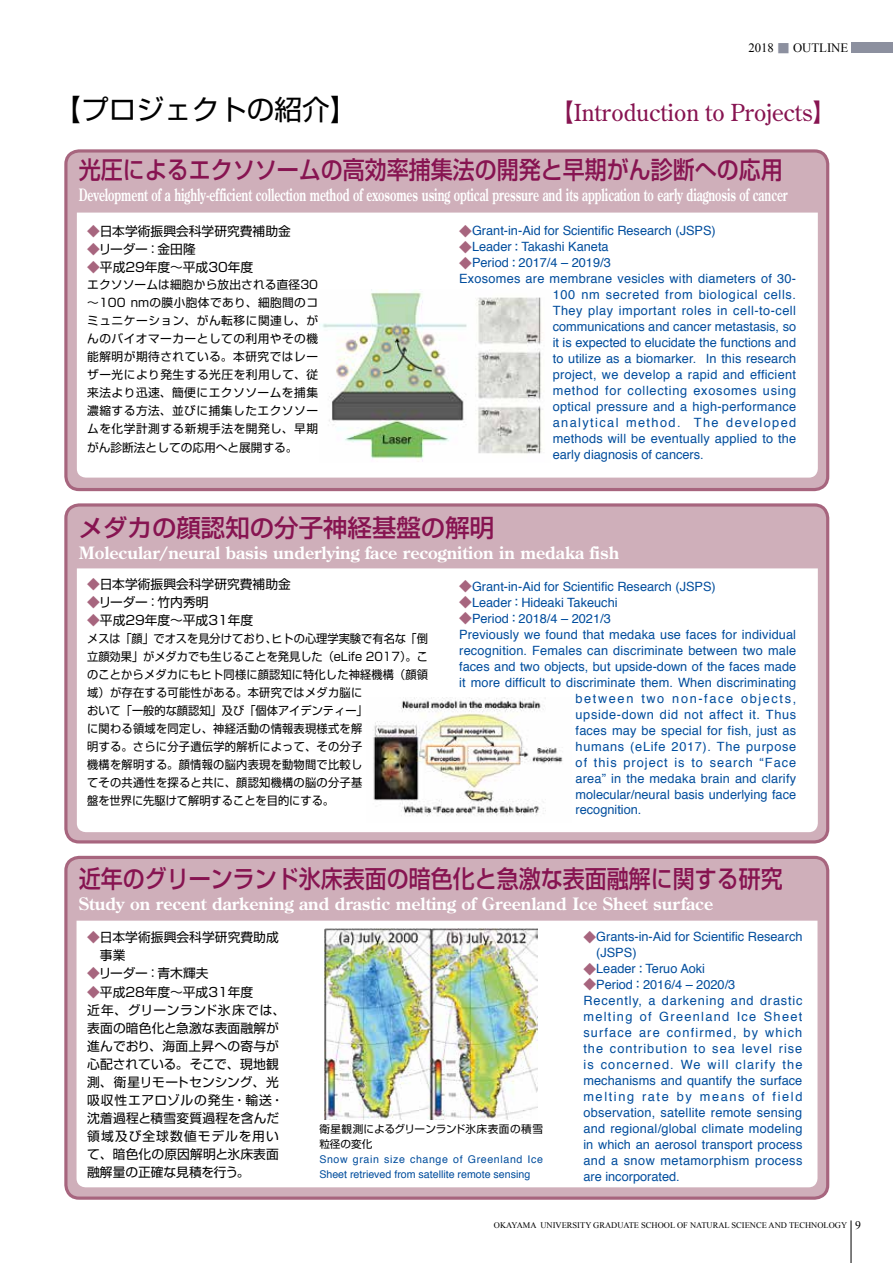
<style>
.page{position:relative;width:893px;height:1263px;background:#fff}
.page>*{position:absolute;margin:0;border:0;box-sizing:border-box;transform-origin:0 0}
.t1{font:27.6px "Shin Go Pr 6 N";color:#000}
.t2{font:500 24.45px "Shin Go Pr 6 N";color:#871451;scale:.9 1}
.t3{font:500 24.45px "Shin Go Pr 6 N";color:#871451}
.t4{font:23.4px "Century Old Style Std";color:#871451}
.t5{font:700 16.95px "Century Old Style Std";color:#fff}
.t6{font:700 16.95px "Century Old Style Std";color:#fff;scale:.65 1}
.t7{font:12.75px/15.9px "Helvetica";letter-spacing:.015em;color:#004d9d}
.t8{font:12.75px/15.9px "Helvetica";letter-spacing:.035em;color:#004d9d}
.t9{font:12.75px/18.1px "Shin Go Pr 6 N";color:#000}
.t10{font:12.75px "Helvetica";letter-spacing:.05em;color:#004d9d}
.t11{font:12.75px "Helvetica";letter-spacing:.04em;color:#004d9d}
.t12{font:12.75px "Helvetica";letter-spacing:.055em;color:#004d9d}
.t13{font:12.75px "Helvetica";letter-spacing:.11em;color:#004d9d}
.t14{font:12.75px "Helvetica";letter-spacing:.08em;color:#004d9d}
.t15{font:12.75px "Helvetica";letter-spacing:.125em;color:#004d9d}
.t16{font:12.75px "Times New Roman";color:#000}
.t17{font:11.7px/18px "Shin Go Pr 6 N";letter-spacing:.015em;color:#000;scale:.96 1}
.t18{font:11.7px/18px "Shin Go Pr 6 N";letter-spacing:.015em;color:#000;text-align:justify}
.t19{font:10.65px/14.9px "Helvetica";color:#004d9d}
.t20{font:10.65px/14.9px "Shin Go Pr 6 N";color:#000}
.t21{font:8.55px "Times New Roman";color:#000}
.s1{font-family:"Koz Min Pro";color:#8c909f}
.s2{font-family:"Shin Go Pr 6 N"}
.s3{color:#a7657e}
.s4{font-family:"Futo Go B101 Pr 6 N";font-weight:700;color:#a7657e}
.s5{font-family:"Futo Go B101 Pr 6 N";font-weight:700}
.s6{font-size:11.7px}
</style>
<div class="page">
<div style="left:66px;top:151px;width:762px;height:338px;background:#cfafba;border-radius:13px"></div>
<div style="left:64px;top:149px;width:765px;height:342px;border:3px solid #a7657e;border-radius:13px"></div>
<div style="left:77px;top:213px;width:741px;height:265px;background:#fff"></div>
<div style="left:66px;top:505px;width:762px;height:337px;background:#cfafba;border-radius:13px"></div>
<div style="left:64px;top:503px;width:765px;height:340px;border:3px solid #a7657e;border-radius:13px"></div>
<div style="left:77px;top:568px;width:741px;height:264px;background:#fff"></div>
<div style="left:66px;top:857px;width:762px;height:341px;background:#cfafba;border-radius:13px"></div>
<div style="left:64px;top:856px;width:765px;height:344px;border:3px solid #a7657e;border-radius:13px"></div>
<div style="left:77px;top:921px;width:740px;height:266px;background:#fff"></div>
<img style="left:367px;top:697px;width:204px;height:125px">
<div style="left:851px;top:43px;width:42px;height:10px;background:#8c909f"></div>
<hr style="left:851px;top:1220px;width:1px;height:43px;background:#000">
<img style="left:325px;top:929px;width:213px;height:191px">
<img style="left:320px;top:289px;width:231px;height:173px">
<p class="t16" style="left:748px;top:39px;width:101px">2018 <span class="s1">■</span> OUTLINE</p>
<h1 class="t1" style="left:54px;top:87px;width:306px">【プロジェクトの紹介】</h1>
<h3 class="t4" style="left:550px;top:97px;width:287px"><span class="s2">【</span>Introduction to Projects<span class="s2">】</span></h3>
<h2 class="t2" style="left:79px;top:150px;width:784px">光圧によるエクソソームの高効率捕集法の開発と早期がん診断への応用</h2>
<h3 class="t6" style="left:79px;top:184px;width:1092px">Development of a highly-efficient collection method of exosomes using optical pressure and its application to early diagnosis of cancer</h3>
<p class="t9" style="left:87px;top:221px;width:205px"><span class="s3">◆</span>日本学術振興会科学研究費補助金</p>
<p class="t9" style="left:87px;top:239px;width:110px"><span class="s3">◆</span>リーダー：金田隆</p>
<p class="t9" style="left:87px;top:257px;width:168px"><span class="s3">◆</span>平成29年度～平成30年度</p>
<p class="t18" style="left:87px;top:275px;width:233px">エクソソームは細胞から放出される直径30～100 nmの膜小胞体であり、細胞間のコミュニケーション、がん転移に関連し、がんのバイオマーカーとしての利用やその機能解明が期待されている。本研究ではレーザー光により発生する光圧を利用して、従来法より迅速、簡便にエクソソームを捕集濃縮する方法、並びに捕集したエクソソームを化学計測する新規手法を開発し、早期がん診断法としての応用へと展開する。</p>
<p class="t7" style="left:459px;top:223px;width:258px"><span class="s4">◆</span>Grant-in-Aid for Scientific Research (JSPS)</p>
<p class="t7" style="left:459px;top:239px;width:151px"><span class="s4">◆</span>Leader<span class="s5">：</span>Takashi Kaneta</p>
<p class="t7" style="left:459px;top:255px;width:153px"><span class="s4">◆</span>Period<span class="s5">：</span>2017/4 – 2019/3</p>
<p class="t7" style="left:459px;top:271px;width:338px">Exosomes are membrane vesicles with diameters of 30-</p>
<p class="t10" style="left:553px;top:285px;width:245px">100 nm secreted from biological cells.</p>
<p class="t11" style="left:553px;top:301px;width:245px">They play important roles in cell-to-cell</p>
<p class="t7" style="left:553px;top:319px;width:245px">communications and cancer metastasis, so</p>
<p class="t7" style="left:553px;top:335px;width:245px">it is expected to elucidate the functions and</p>
<p class="t7" style="left:553px;top:351px;width:245px">to utilize as a biomarker. In this research</p>
<p class="t7" style="left:553px;top:367px;width:245px">project, we develop a rapid and efficient</p>
<p class="t12" style="left:553px;top:381px;width:245px">method for collecting exosomes using</p>
<p class="t7" style="left:553px;top:399px;width:245px">optical pressure and a high-performance</p>
<p class="t13" style="left:553px;top:412px;width:245px">analytical method. The developed</p>
<p class="t7" style="left:553px;top:431px;width:245px">methods will be eventually applied to the</p>
<p class="t7" style="left:553px;top:447px;width:153px">early diagnosis of cancers.</p>
<h2 class="t3" style="left:79px;top:507px;width:417px">メダカの顔認知の分子神経基盤の解明</h2>
<h3 class="t5" style="left:79px;top:542px;width:542px">Molecular/neural basis underlying face recognition in medaka fish</h3>
<p class="t9" style="left:87px;top:574px;width:205px"><span class="s3">◆</span>日本学術振興会科学研究費補助金</p>
<p class="t9" style="left:87px;top:593px;width:123px"><span class="s3">◆</span>リーダー：竹内秀明</p>
<p class="t9" style="left:87px;top:611px;width:168px"><span class="s3">◆</span>平成29年度～平成31年度</p>
<p class="t17" style="left:87px;top:628px;width:357px">メスは「顔」でオスを見分けており、ヒトの心理学実験で有名な「倒立顔効果」がメダカでも生じることを発見した（eLife 2017）。このことからメダカにもヒト同様に顔認知に特化した神経機構（顔領域）が存在する可能性がある。本研究ではメダカ脳に<br>おいて「一般的な顔認知」及び「個体アイデンティー」<br>に関わる領域を同定し、神経活動の情報表現様式を解<br>明する。さらに分子遺伝学的解析によって、その分子<br>機構を解明する。顔情報の脳内表現を動物間で比較し<br>てその共通性を探ると共に、顔認知機構の脳の分子基<br>盤を世界に先駆けて解明することを目的にする。</p>
<p class="t7" style="left:459px;top:579px;width:258px"><span class="s4">◆</span>Grant-in-Aid for Scientific Research (JSPS)</p>
<p class="t7" style="left:459px;top:595px;width:160px"><span class="s4">◆</span>Leader<span class="s5">：</span>Hideaki Takeuchi</p>
<p class="t7" style="left:459px;top:611px;width:153px"><span class="s4">◆</span>Period<span class="s5">：</span>2018/4 – 2021/3</p>
<p class="t7" style="left:459px;top:627px;width:338px">Previously we found that medaka use faces for individual</p>
<p class="t7" style="left:459px;top:643px;width:338px">recognition. Females can discriminate between two male</p>
<p class="t7" style="left:459px;top:659px;width:338px">faces and two objects, but upside-down of the faces made</p>
<p class="t7" style="left:459px;top:675px;width:339px">it more difficult to discriminate them. When discriminating</p>
<p class="t15" style="left:576px;top:688px;width:222px">between two non-face objects,</p>
<p class="t10" style="left:576px;top:704px;width:222px">upside-down did not affect it. Thus</p>
<p class="t7" style="left:576px;top:723px;width:222px">faces may be special for fish, just as</p>
<p class="t10" style="left:576px;top:736px;width:222px">humans (eLife 2017). The purpose</p>
<p class="t14" style="left:576px;top:752px;width:222px">of this project is to search “Face</p>
<p class="t7" style="left:576px;top:770px;width:222px">area” in the medaka brain and clarify</p>
<p class="t7" style="left:576px;top:786px;width:222px">molecular/neural basis underlying face</p>
<p class="t7" style="left:576px;top:802px;width:67px">recognition.</p>
<h2 class="t2" style="left:79px;top:858px;width:784px">近年のグリーンランド氷床表面の暗色化と急激な表面融解に関する研究</h2>
<h3 class="t5" style="left:79px;top:893px;width:636px">Study on recent darkening and drastic melting of Greenland Ice Sheet surface</h3>
<p class="t9" style="left:87px;top:927px;width:193px"><span class="s3">◆</span>日本学術振興会科学研究費助成　事業</p>
<p class="t9" style="left:87px;top:963px;width:123px"><span class="s3">◆</span>リーダー：青木輝夫</p>
<p class="t9" style="left:87px;top:982px;width:200px"><span class="s3">◆</span>平成28年度～平成31年度<br>近年、グリーンランド氷床では、表面の暗色化と急激な表面融解が進んでおり、海面上昇への寄与が心配されている。そこで、現地観測、衛星リモートセンシング、光吸収性エアロゾルの発生・輸送・沈着過程と積雪変質過程を含んだ領域及び全球数値モデルを用いて、暗色化の原因解明と氷床表面融解量の正確な見積を行う。</p>
<p class="t7" style="left:596px;top:929px;width:208px;text-indent:-13px"><span class="s4">◆</span>Grants-in-Aid for Scientific Research (JSPS)</p>
<p class="t7" style="left:583px;top:961px;width:123px"><span class="s4">◆</span>Leader<span class="s5">：</span>Teruo Aoki</p>
<p class="t8" style="left:583px;top:977px;width:221px"><span class="s4">◆</span>Period<span class="s5">：</span>2016/4 – 2020/3<br>Recently, a darkening and drastic melting of Greenland Ice Sheet surface are confirmed, by which the contribution to sea level rise is concerned. We will clarify the mechanisms and quantify the surface melting rate by means of field observation, satellite remote sensing and regional/global climate modeling in which an aerosol transport process and a snow metamorphism process are incorporated.</p>
<p class="t20" style="left:319px;top:1121px;width:225px">衛星観測によるグリーンランド氷床表面の積雪粒径の変化</p>
<p class="t19" style="left:319px;top:1152px;width:225px">Snow grain size change of Greenland Ice<br>Sheet retrieved from satellite remote sensing</p>
<p class="t21" style="left:494px;top:1219px;width:369px">OKAYAMA UNIVERSITY GRADUATE SCHOOL OF NATURAL SCIENCE AND TECHNOLOGY <span class="s6">9</span></p>
</div>
